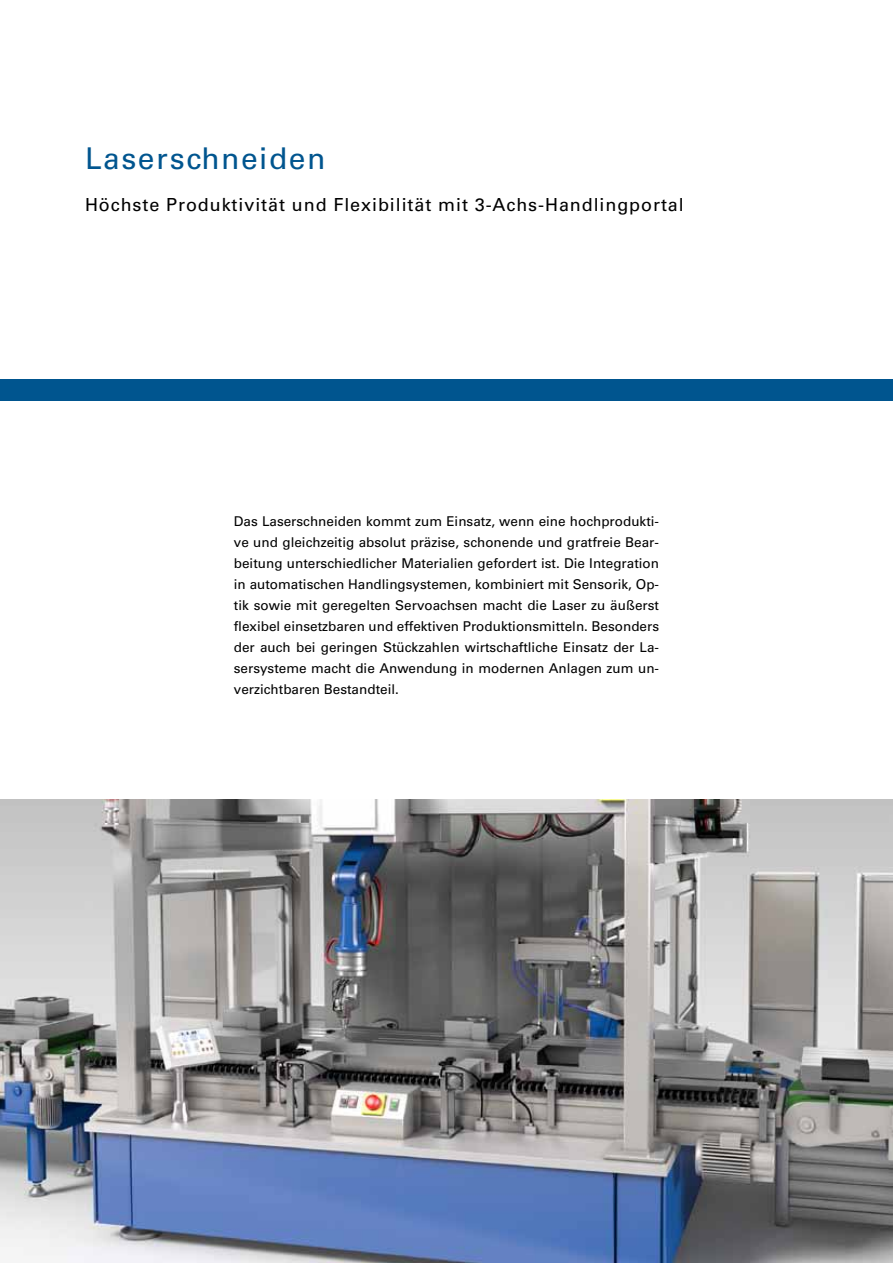
<style>
.page{position:relative;width:893px;height:1263px;background:#fff}
.page>*{position:absolute;margin:0;border:0;box-sizing:border-box;transform-origin:0 0}
.t1{font:30px "Univers LT Std";letter-spacing:.05em;color:#00558f}
.t2{font:18px "Univers LT Std";letter-spacing:.05em;color:#000}
.t3{font:13.5px/21px "Univers LT Std";color:#000;text-align:justify}
</style>
<div class="page">
<div style="left:0;top:379px;width:893px;height:21px;background:#00558f"></div>
<img style="left:0;top:799px;width:893px;height:464px">
<h1 class="t1" style="left:85px;top:141px;width:242px">Laserschneiden</h1>
<h2 class="t2" style="left:85px;top:194px;width:600px">Höchste Produktivität und Flexibilität mit 3-Achs-Handlingportal</h2>
<p class="t3" style="left:234px;top:511px;width:427px">Das Laserschneiden kommt zum Einsatz, wenn eine hochprodukti&shy;ve und gleichzeitig absolut präzise, schonende und gratfreie Bear&shy;beitung unterschiedlicher Materialien gefordert ist. Die Integration in automatischen Handlingsystemen, kombiniert mit Sensorik, Op&shy;tik sowie mit geregelten Servoachsen macht die Laser zu äußerst flexibel einsetzbaren und effektiven Produktionsmitteln. Besonders der auch bei geringen Stückzahlen wirtschaftliche Einsatz der La&shy;sersysteme macht die Anwendung in modernen Anlagen zum un&shy;verzichtbaren Bestandteil.</p>
</div>
